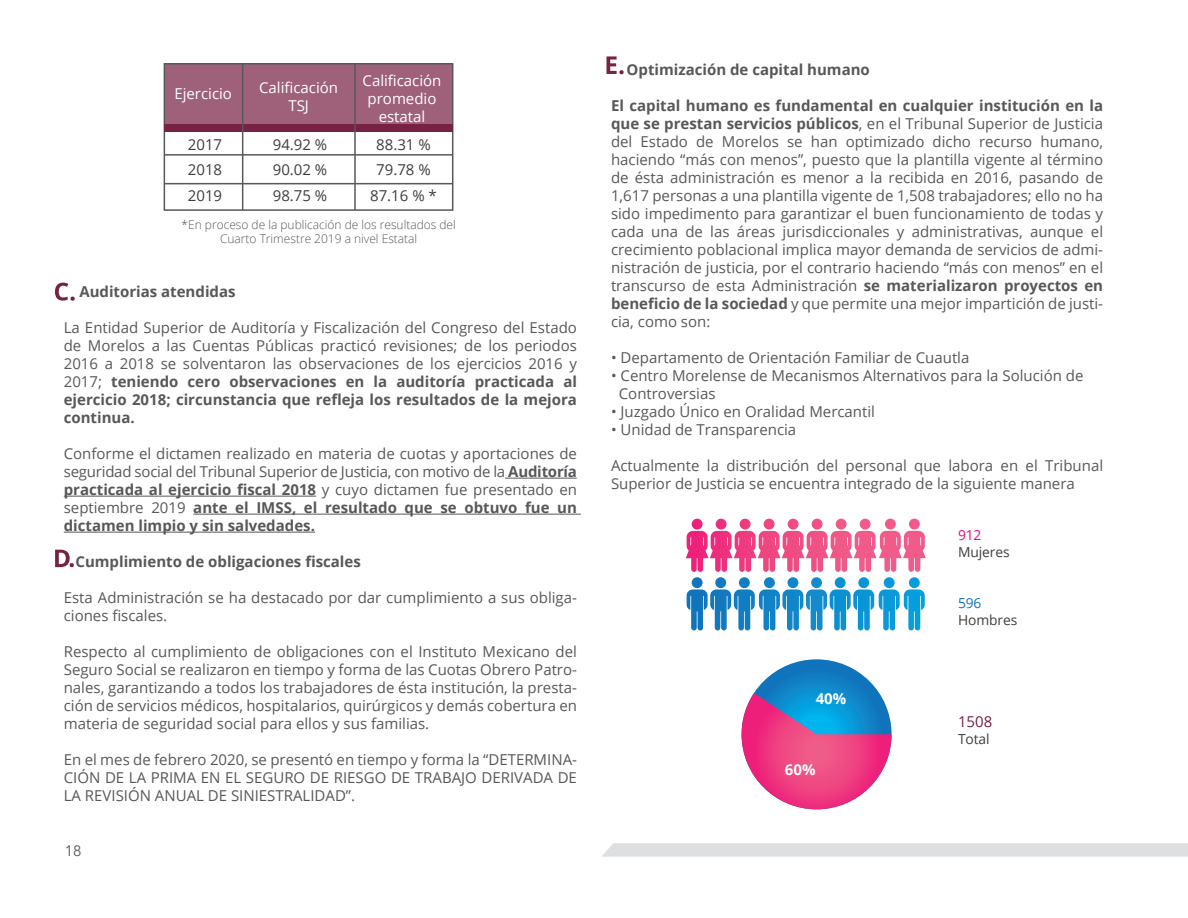
<style>
.page{position:relative;width:1188px;height:918px;background:#fff}
.page>*{position:absolute;margin:0;border:0;box-sizing:border-box;transform-origin:0 0}
.t1{font:15px/18px "Open Sans";color:#57585a;text-align:justify}
.t2{font:700 15px "Open Sans";color:#57585a}
.t3{font:15px/18px "Open Sans";color:#fff;text-align:center}
.t4{font:15px/25.5px "Open Sans";color:#3e3e3f;text-align:justify}
.t5{font:700 15px "Open Sans";color:#fff}
.t6{font:15px "Open Sans";color:#772143}
.t7{font:15px "Avenir";color:#57585a}
.t8{font:13.8px "Open Sans";letter-spacing:-.005em;color:#3e3e3f}
.t9{font:13.8px "Open Sans";color:#ed028c}
.t10{font:13.8px "Open Sans";color:#1074bc}
.t11{font:300 12px/14.4px "Open Sans";color:#57585a;text-align:center}
.s1{font-weight:700}
</style>
<div class="page">
<svg style="left:55px;top:283px;width:20px;height:18px"></svg>
<svg style="left:55px;top:550px;width:19px;height:17px"></svg>
<svg style="left:607px;top:56px;width:17px;height:18px"></svg>
<div style="left:164px;top:64px;width:289px;height:60px;background:#9e6179"></div>
<div style="left:164px;top:63px;width:289px;height:148px;border:2px solid #57585a"></div>
<div style="left:164px;top:124px;width:289px;height:7px;background:#772143"></div>
<hr style="left:164px;top:154px;width:289px;height:2px;background:#57585a">
<hr style="left:164px;top:183px;width:289px;height:1px;background:#57585a">
<hr style="left:242px;top:64px;width:1px;height:146px;background:#57585a">
<hr style="left:354px;top:64px;width:2px;height:146px;background:#57585a">
<hr style="left:505px;top:478px;width:72px;height:1px;background:#57585a">
<hr style="left:64px;top:496px;width:252px;height:1px;background:#57585a">
<hr style="left:193px;top:514px;width:388px;height:1px;background:#57585a">
<hr style="left:64px;top:532px;width:251px;height:1px;background:#57585a">
<svg style="left:686px;top:519px;width:240px;height:112px"></svg>
<svg style="left:742px;top:659px;width:150px;height:150px;background:#147dc1"></svg>
<svg style="left:742px;top:693px;width:150px;height:116px;background:#b86ea8"></svg>
<svg style="left:602px;top:843px;width:586px;height:14px;background:#dfe0e1"></svg>
<p class="t3" style="left:174px;top:84px;width:59px">Ejercicio</p>
<p class="t3" style="left:259px;top:78px;width:80px">Calificación<br>TSJ</p>
<p class="t3" style="left:363px;top:71px;width:80px">Calificación promedio estatal</p>
<p class="t4" style="left:188px;top:131px;width:36px">2017<br>2018<br>2019</p>
<p class="t4" style="left:370px;top:131px;width:68px;text-align:center">88.31 %<br>79.78 %<br>87.16 % *</p>
<p class="t4" style="left:273px;top:131px;width:56px">94.92 % 90.02 % 98.75 %</p>
<p class="t11" style="left:182px;top:217px;width:276px">*En proceso de la publicación de los resultados del<br>Cuarto Trimestre 2019 a nivel Estatal</p>
<p class="t2" style="left:79px;top:281px;width:158px">Auditorias atendidas</p>
<p class="t1" style="left:64px;top:318px;width:515px">La Entidad Superior de Auditoría y Fiscalización del Congreso del Estado de Morelos a las Cuentas Públicas practicó revisiones; de los periodos 2016 a 2018 se solventaron las observaciones de los ejercicios 2016 y 2017; <span class="s1">teniendo cero observaciones en la auditoría practicada al ejercicio 2018; circunstancia que refleja los resultados de la mejora continua.</span></p>
<p class="t1" style="left:64px;top:444px;width:515px">Conforme el dictamen realizado en materia de cuotas y aportaciones de seguridad social del Tribunal Superior de Justicia, con motivo de la <span class="s1">Auditoría practicada al ejercicio fiscal 2018</span> y cuyo dictamen fue presentado en septiembre 2019 <span class="s1">ante el IMSS, el resultado que se obtuvo fue un dictamen limpio y sin salvedades.</span></p>
<p class="t2" style="left:75px;top:551px;width:287px">Cumplimiento de obligaciones fiscales</p>
<p class="t1" style="left:64px;top:588px;width:515px">Esta Administración se ha destacado por dar cumplimiento a sus obliga&shy;ciones fiscales.</p>
<p class="t1" style="left:64px;top:642px;width:515px">Respecto al cumplimiento de obligaciones con el Instituto Mexicano del Seguro Social se realizaron en tiempo y forma de las Cuotas Obrero Patro&shy;nales, garantizando a todos los trabajadores de ésta institución, la presta&shy;ción de servicios médicos, hospitalarios, quirúrgicos y demás cobertura en materia de seguridad social para ellos y sus familias.</p>
<p class="t1" style="left:64px;top:750px;width:515px">En el mes de febrero 2020, se presentó en tiempo y forma la “DETERMINA-CIÓN DE LA PRIMA EN EL SEGURO DE RIESGO DE TRABAJO DERIVADA DE LA REVISIÓN ANUAL DE SINIESTRALIDAD”.</p>
<p class="t7" style="left:65px;top:842px;width:18px">18</p>
<p class="t2" style="left:627px;top:59px;width:245px">Optimización de capital humano</p>
<p class="t1" style="left:611px;top:96px;width:494px"><span class="s1">El capital humano es fundamental en cualquier institución en la que se prestan servicios públicos</span>, en el Tribunal Superior de Justicia del Estado de Morelos se han optimizado dicho recurso humano, haciendo “más con menos”, puesto que la plantilla vigente al término de ésta administración es menor a la recibida en 2016, pasando de 1,617 personas a una plantilla vigente de 1,508 trabajadores; ello no ha sido impedimento para garantizar el buen funcionamiento de todas y cada una de las áreas jurisdiccionales y administrativas, aunque el crecimiento poblacional implica mayor demanda de servicios de admi&shy;nistración de justicia, por el contrario haciendo “más con menos” en el transcurso de esta Administración <span class="s1">se materializaron proyectos en beneficio de la sociedad</span> y que permite una mejor impartición de justi&shy;cia, como son:</p>
<p class="t1" style="left:611px;top:348px;width:360px">• Departamento de Orientación Familiar de Cuautla</p>
<p class="t1" style="left:619px;top:366px;width:466px;text-indent:-8px">• Centro Morelense de Mecanismos Alternativos para la Solución de<br>Controversias</p>
<p class="t1" style="left:611px;top:402px;width:266px">• Juzgado Único en Oralidad Mercantil</p>
<p class="t1" style="left:611px;top:420px;width:187px">• Unidad de Transparencia</p>
<p class="t1" style="left:611px;top:456px;width:494px">Actualmente la distribución del personal que labora en el Tribunal<br>Superior de Justicia se encuentra integrado de la siguiente manera</p>
<p class="t9" style="left:958px;top:526px;width:25px">912</p>
<p class="t8" style="left:958px;top:542px;width:53px">Mujeres</p>
<p class="t10" style="left:958px;top:594px;width:25px">596</p>
<p class="t8" style="left:958px;top:611px;width:61px">Hombres</p>
<p class="t5" style="left:816px;top:688px;width:32px">40%</p>
<p class="t5" style="left:785px;top:759px;width:32px">60%</p>
<p class="t6" style="left:958px;top:712px;width:36px">1508</p>
<p class="t8" style="left:958px;top:729px;width:33px">Total</p>
</div>
